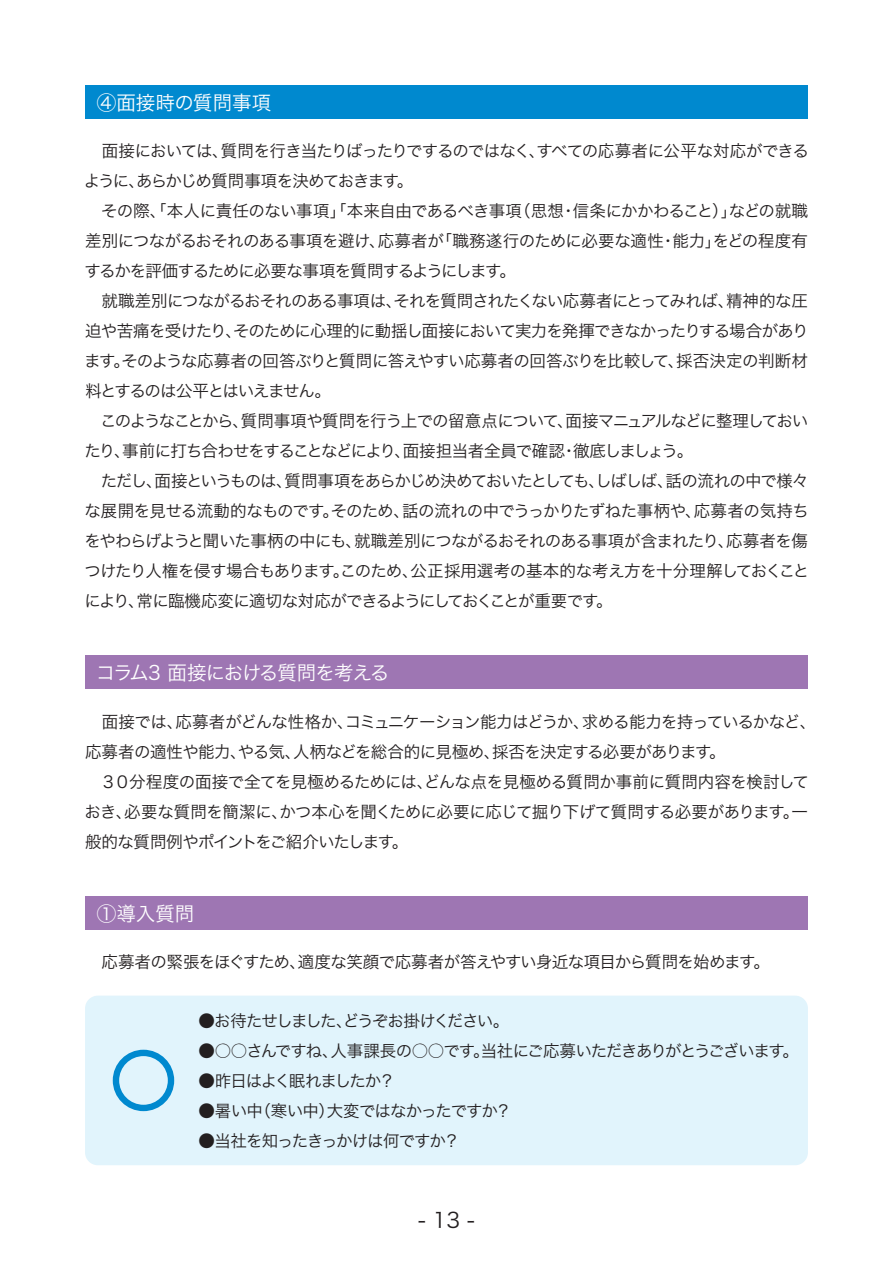
<style>
.page{position:relative;width:893px;height:1263px;background:#fff}
.page>*{position:absolute;margin:0;border:0;box-sizing:border-box;transform-origin:0 0}
.t1{font:21px "Hira Kaku Pro W3";color:#231f20}
.t2{font:19.5px "Hira Kaku Pro W3";letter-spacing:-.055em;color:#fff}
.t3{font:19.5px "Hira Kaku Pro W3";color:#fff}
.t4{font:19.5px "Hira Kaku Pro W3";letter-spacing:-.03em;color:#fff}
.t5{font:16.5px/30px "Hira Kaku Pro W3";letter-spacing:-.05em;color:#231f20}
.t6{font:16.5px "Hira Kaku Pro W3";letter-spacing:-.075em;color:#231f20}
.t7{font:16.5px "Hira Kaku Pro W3";letter-spacing:-.105em;color:#231f20}
.t8{font:16.5px "Hira Kaku Pro W3";letter-spacing:-.07em;color:#231f20}
.t9{font:16.5px "Hira Kaku Pro W3";letter-spacing:-.085em;color:#231f20}
.s1{font-family:"Koz Go Pr 6 N"}
</style>
<div class="page">
<div style="left:85px;top:996px;width:723px;height:169px;background:#e1f4fc;border-radius:13px"></div>
<div style="left:85px;top:656px;width:723px;height:33px;background:#9e76b3"></div>
<div style="left:85px;top:896px;width:723px;height:34px;background:#9e76b3"></div>
<div style="left:85px;top:85px;width:723px;height:33px;background:#0089cf"></div>
<div style="left:113px;top:1050px;width:61px;height:61px;border:6px solid #0089cf;border-radius:50%"></div>
<p class="t3" style="left:97px;top:85px;width:176px">④面接時の質問事項</p>
<p class="t5" style="left:84px;top:135px;width:727px">　面接においては、質問を行き当たりばったりでするのではなく、すべての応募者に公平な対応ができるように、あらかじめ質問事項を決めておきます。<br>　その際、「本人に責任のない事項」「本来自由であるべき事項（思想・信条にかかわること）」などの就職差別につながるおそれのある事項を避け、応募者が「職務遂行のために必要な適性・能力」をどの程度有するかを評価するために必要な事項を質問するようにします。<br>　就職差別につながるおそれのある事項は、それを質問されたくない応募者にとってみれば、精神的な圧迫や苦痛を受けたり、そのために心理的に動揺し面接において実力を発揮できなかったりする場合があります。そのような応募者の回答ぶりと質問に答えやすい応募者の回答ぶりを比較して、採否決定の判断材料とするのは公平とはいえません。<br>　このようなことから、質問事項や質問を行う上での留意点について、面接マニュアルなどに整理しておいたり、事前に打ち合わせをすることなどにより、面接担当者全員で確認・徹底しましょう。<br>　ただし、面接というものは、質問事項をあらかじめ決めておいたとしても、しばしば、話の流れの中で様々な展開を見せる流動的なものです。そのため、話の流れの中でうっかりたずねた事柄や、応募者の気持ちをやわらげようと聞いた事柄の中にも、就職差別につながるおそれのある事項が含まれたり、応募者を傷つけたり人権を侵す場合もあります。このため、公正採用選考の基本的な考え方を十分理解しておくことにより、常に臨機応変に適切な対応ができるようにしておくことが重要です。</p>
<p class="t2" style="left:96px;top:655px;width:295px">コラム3 面接における質問を考える</p>
<p class="t5" style="left:84px;top:705px;width:733px">　面接では、応募者がどんな性格か、コミュニケーション能力はどうか、求める能力を持っているかなど、応募者の適性や能力、やる気、人柄などを総合的に見極め、採否を決定する必要があります。<br>　３０分程度の面接で全てを見極めるためには、どんな点を見極める質問か事前に質問内容を検討しておき、必要な質問を簡潔に、かつ本心を聞くために必要に応じて掘り下げて質問する必要があります。一般的な質問例やポイントをご紹介いたします。</p>
<p class="t4" style="left:97px;top:896px;width:99px">①導入質問</p>
<p class="t5" style="left:85px;top:946px;width:686px">　応募者の緊張をほぐすため、適度な笑顔で応募者が答えやすい身近な項目から質問を始めます。</p>
<p class="t7" style="left:198px;top:1006px;width:312px"><span class="s1">●</span>お待たせしました、どうぞお掛けください。</p>
<p class="t6" style="left:198px;top:1036px;width:602px"><span class="s1">●</span>○○さんですね、人事課長の○○です。当社にご応募いただきありがとうございます。</p>
<p class="t9" style="left:198px;top:1066px;width:198px"><span class="s1">●</span>昨日はよく眠れましたか？</p>
<p class="t5" style="left:198px;top:1095px;width:315px"><span class="s1">●</span>暑い中（寒い中）大変ではなかったですか？</p>
<p class="t8" style="left:198px;top:1126px;width:263px"><span class="s1">●</span>当社を知ったきっかけは何ですか？</p>
<p class="t1" style="left:418px;top:1201px;width:58px">- 13 -</p>
</div>
